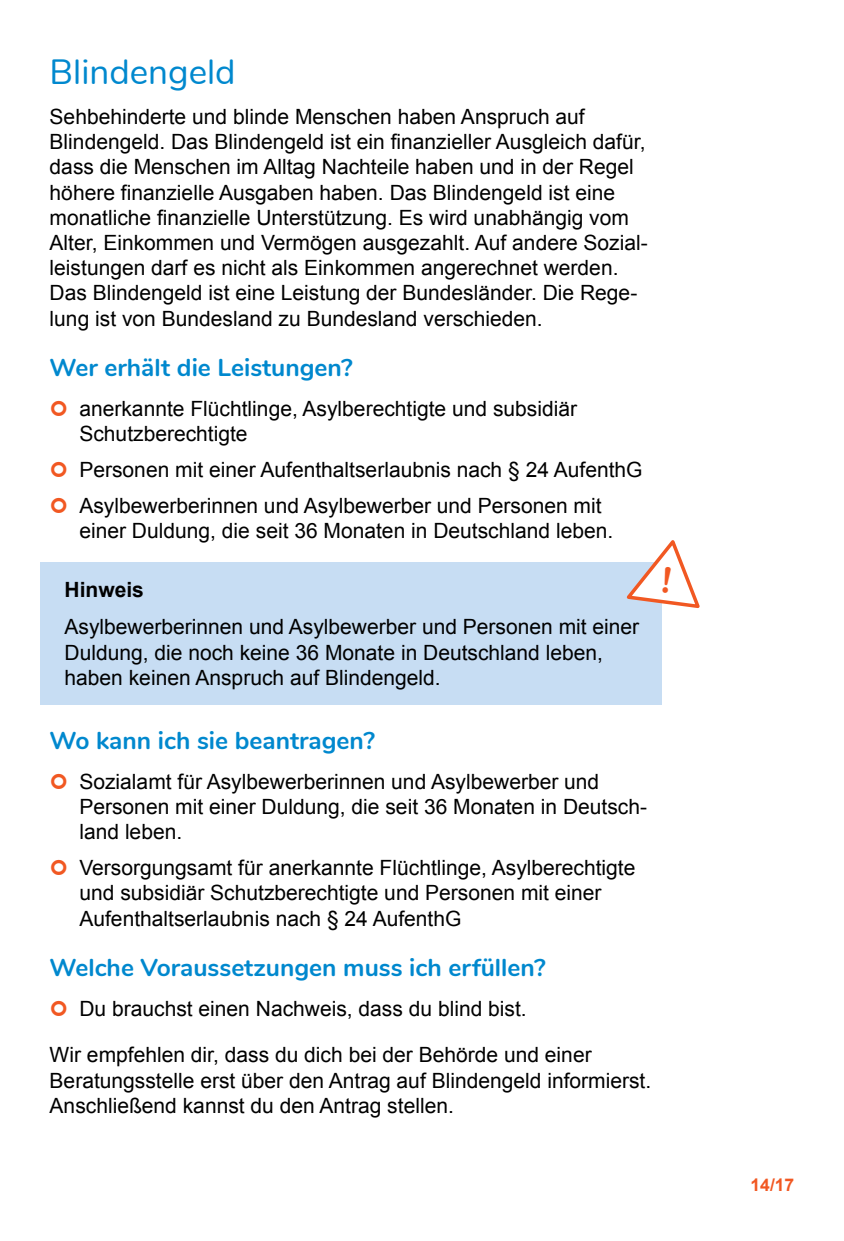
<style>
.page{position:relative;width:844px;height:1241px;background:#fff}
.page>*{position:absolute;margin:0;border:0;box-sizing:border-box;transform-origin:0 0}
.t1{font:35px "Nunito";color:#0088ce}
.t2{font:700 24.5px "Nunito";color:#0088ce}
.p_INFO_HINWEIS_NEW{font:21px/25.2px "Arial";color:#000}
.p_INFO_HINWEIS_Überschrift_NEW{font:700 21px "Arial";color:#000}
.t3{font:700 17.5px "Arial";color:#f15822}
</style>
<div class="page">
<div style="left:40px;top:562px;width:621px;height:55px;background:#c7ddf3"></div>
<div style="left:40px;top:609px;width:621px;height:96px;background:#c7ddf3"></div>
<svg style="left:626px;top:540px;width:74px;height:70px"></svg>
<h2 class="t1" style="left:50px;top:46px;width:187px">Blindengeld</h2>
<p class="p_INFO_HINWEIS_NEW" style="left:50px;top:104px;width:599px">Sehbehinderte und blinde Menschen haben Anspruch auf Blindengeld. Das Blindengeld ist ein finanzieller Ausgleich dafür, dass die Menschen im Alltag Nachteile haben und in der Regel höhere finanzielle Ausgaben haben. Das Blindengeld ist eine monatliche finanzielle Unterstützung. Es wird unabhängig vom Alter, Einkommen und Vermögen ausgezahlt. Auf andere Sozial&shy;leistungen darf es nicht als Einkommen angerechnet werden.<br>Das Blindengeld ist eine Leistung der Bundesländer. Die Rege&shy;lung ist von Bundesland zu Bundesland verschieden.</p>
<h3 class="t2" style="left:50px;top:349px;width:305px">Wer erhält die Leistungen?</h3>
<p class="p_INFO_HINWEIS_NEW" style="left:79px;top:396px;width:499px">anerkannte Flüchtlinge, Asylberechtigte und subsidiär<br>Schutzberechtigte</p>
<p class="p_INFO_HINWEIS_NEW" style="left:79px;top:457px;width:564px">Personen mit einer Aufenthaltserlaubnis nach § 24 AufenthG</p>
<p class="p_INFO_HINWEIS_NEW" style="left:79px;top:493px;width:535px">Asylbewerberinnen und Asylbewerber und Personen mit einer Duldung, die seit 36 Monaten in Deutschland leben.</p>
<h3 class="p_INFO_HINWEIS_Überschrift_NEW" style="left:64px;top:575px;width:81px">Hinweis</h3>
<p class="p_INFO_HINWEIS_NEW" style="left:64px;top:614px;width:576px">Asylbewerberinnen und Asylbewerber und Personen mit einer<br>Duldung, die noch keine 36 Monate in Deutschland leben, haben keinen Anspruch auf Blindengeld.</p>
<h3 class="t2" style="left:50px;top:722px;width:327px">Wo kann ich sie beantragen?</h3>
<p class="p_INFO_HINWEIS_NEW" style="left:79px;top:769px;width:569px">Sozialamt für Asylbewerberinnen und Asylbewerber und<br>Personen mit einer Duldung, die seit 36 Monaten in Deutsch&shy;land leben.</p>
<p class="p_INFO_HINWEIS_NEW" style="left:79px;top:855px;width:557px">Versorgungsamt für anerkannte Flüchtlinge, Asylberechtigte und subsidiär Schutzberechtigte und Personen mit einer<br>Aufenthaltserlaubnis nach § 24 AufenthG</p>
<h3 class="t2" style="left:50px;top:949px;width:497px">Welche Voraussetzungen muss ich erfüllen?</h3>
<p class="p_INFO_HINWEIS_NEW" style="left:79px;top:996px;width:449px">Du brauchst einen Nachweis, dass du blind bist.</p>
<p class="p_INFO_HINWEIS_NEW" style="left:50px;top:1042px;width:603px">Wir empfehlen dir, dass du dich bei der Behörde und einer<br>Beratungsstelle erst über den Antrag auf Blindengeld informierst.<br>Anschließend kannst du den Antrag stellen.</p>
<p class="t3" style="left:750px;top:1173px;width:45px">14/17</p>
</div>
